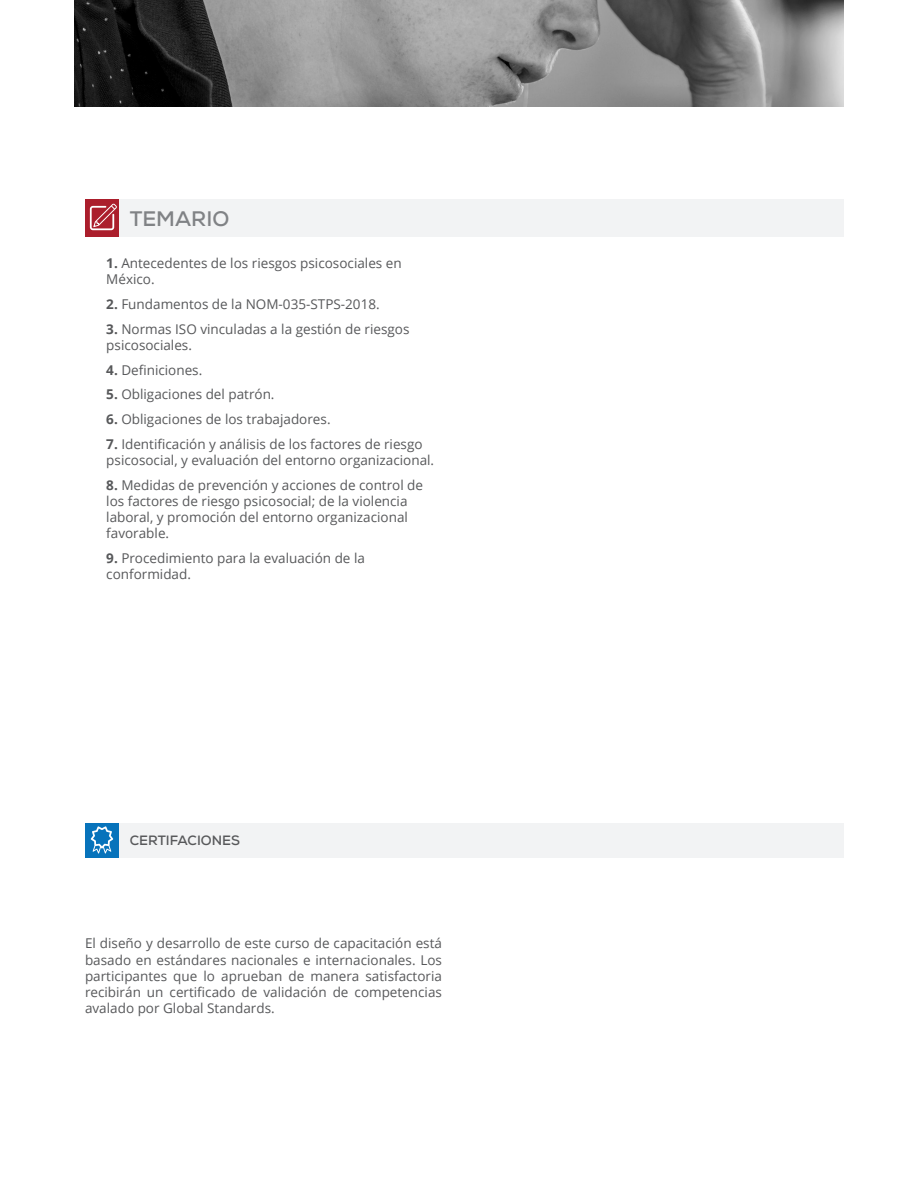
<style>
.page{position:relative;width:918px;height:1188px;background:#fff}
.page>*{position:absolute;margin:0;border:0;box-sizing:border-box;transform-origin:0 0}
.t1{font:700 21px "Nexa";color:#808285}
.Textos{font:13.5px/16.2px "Open Sans";color:#57585a}
.t2{font:700 13.5px "Nexa";color:#57585a}
.s1{font-weight:700}
</style>
<div class="page">
<img style="left:74px;top:0;width:770px;height:106px">
<div style="left:85px;top:200px;width:34px;height:37px;background:#ab1e2c"></div>
<div style="left:85px;top:823px;width:34px;height:34px;background:#0773bb"></div>
<div style="left:119px;top:200px;width:725px;height:37px;background:#f2f3f4"></div>
<div style="left:119px;top:823px;width:725px;height:34px;background:#f2f3f4"></div>
<svg style="left:90px;top:204px;width:27px;height:26px"></svg>
<svg style="left:91px;top:826px;width:22px;height:28px"></svg>
<p class="t1" style="left:130px;top:205px;width:101px">TEMARIO</p>
<p class="Textos" style="left:106px;top:255px;width:297px"><span class="s1">1.</span> Antecedentes de los riesgos psicosociales en<br>México.</p>
<p class="Textos" style="left:106px;top:296px;width:275px"><span class="s1">2.</span> Fundamentos de la NOM-035-STPS-2018.</p>
<p class="Textos" style="left:106px;top:320px;width:305px"><span class="s1">3.</span> Normas ISO vinculadas a la gestión de riesgos psicosociales.</p>
<p class="Textos" style="left:106px;top:361px;width:98px"><span class="s1">4.</span> Definiciones.</p>
<p class="Textos" style="left:106px;top:386px;width:170px"><span class="s1">5.</span> Obligaciones del patrón.</p>
<p class="Textos" style="left:106px;top:411px;width:226px"><span class="s1">6.</span> Obligaciones de los trabajadores.</p>
<p class="Textos" style="left:106px;top:435px;width:329px"><span class="s1">7.</span> Identificación y análisis de los factores de riesgo psicosocial, y evaluación del entorno organizacional.</p>
<p class="Textos" style="left:106px;top:476px;width:318px"><span class="s1">8.</span> Medidas de prevención y acciones de control de los factores de riesgo psicosocial; de la violencia laboral, y promoción del entorno organizacional favorable.</p>
<p class="Textos" style="left:106px;top:550px;width:260px"><span class="s1">9.</span> Procedimiento para la evaluación de la conformidad.</p>
<p class="t2" style="left:130px;top:832px;width:112px">CERTIFACIONES</p>
<p class="Textos" style="left:85px;top:935px;width:358px;text-align:justify">El diseño y desarrollo de este curso de capacitación está basado en estándares nacionales e internacionales. Los participantes que lo aprueban de manera satisfactoria recibirán un certificado de validación de competencias avalado por Global Standards.</p>
</div>
